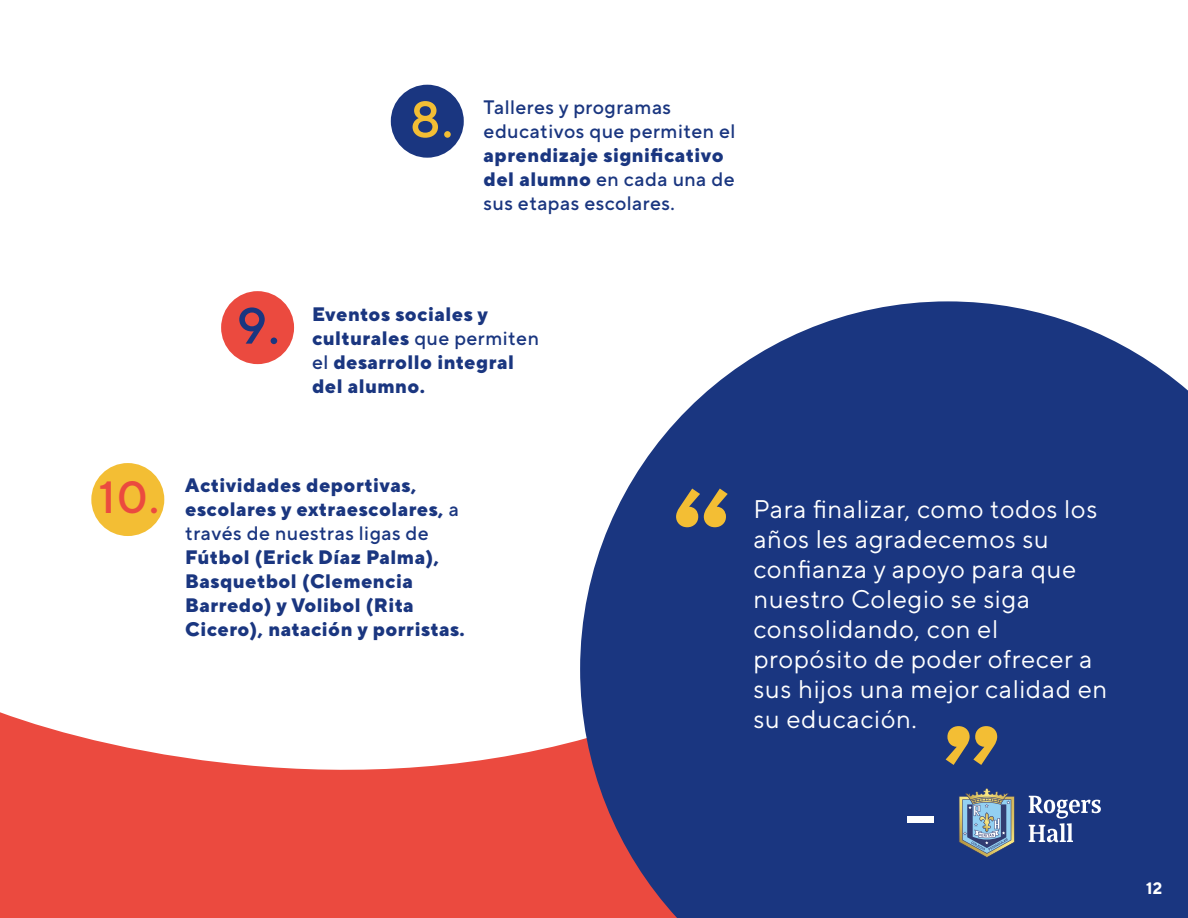
<style>
.page{position:relative;width:1188px;height:918px;background:#fff}
.page>*{position:absolute;margin:0;border:0;box-sizing:border-box;transform-origin:0 0}
.t1{font:700 111.9px "Aktifo B";color:#f3be34}
.t2{font:500 51px "TT Norms Pro";color:#f3be34}
.t3{font:500 51px "TT Norms Pro";color:#1a3680}
.t4{font:500 45.15px "TT Norms Pro";color:#eb4a3f}
.t5{font:25.5px/30px "TT Norms Pro";letter-spacing:.025em;color:#fff}
.t6{font:800 19.5px/24px "TT Norms Pro";letter-spacing:.025em;color:#1a3680}
.t7{font:500 19.5px/24px "TT Norms Pro";letter-spacing:.025em;color:#1a3680}
.t8{font:700 16.5px "TT Norms Pro";color:#fff}
.s1{font-weight:500}
</style>
<div class="page">
<svg style="left:0;top:712px;width:580px;height:206px;fill:#eb4a3f"></svg>
<svg style="left:580px;top:301px;width:608px;height:617px;background:#354a8b"></svg>
<div style="left:91px;top:463px;width:73px;height:73px;background:#f3be34;border-radius:50%"></div>
<div style="left:391px;top:85px;width:73px;height:73px;background:#1a3680;border-radius:50%"></div>
<div style="left:221px;top:291px;width:73px;height:73px;background:#eb4a3f;border-radius:50%"></div>
<svg style="left:959px;top:788px;width:56px;height:70px;background:#74899e"></svg>
<svg style="left:1029px;top:796px;width:72px;height:46px"></svg>
<div style="left:907px;top:817px;width:26px;height:6px;background:#fff"></div>
<h2 class="t2" style="left:410px;top:86px;width:45px">8.</h2>
<p class="t7" style="left:484px;top:94px;width:253px">Talleres y programas educativos que permiten el</p>
<p class="t6" style="left:484px;top:143px;width:253px">aprendizaje significativo del alumno <span class="s1">en cada una de sus etapas escolares.</span></p>
<h2 class="t3" style="left:237px;top:293px;width:44px">9.</h2>
<p class="t6" style="left:312px;top:302px;width:228px">Eventos sociales y culturales <span class="s1">que permiten el</span> desarrollo integral del alumno.</p>
<h3 class="t4" style="left:99px;top:468px;width:62px">10.</h3>
<p class="t6" style="left:185px;top:473px;width:275px">Actividades deportivas, escolares y extraescolares, <span class="s1">a través de nuestras ligas de</span></p>
<p class="t6" style="left:185px;top:545px;width:281px">Fútbol (Erick Díaz Palma),<br>Basquetbol (Clemencia<br>Barredo) y Volibol (Rita<br>Cicero), natación y porristas.</p>
<h1 class="t1" style="left:673px;top:455px;width:60px">“</h1>
<h3 class="t5" style="left:753px;top:494px;width:355px">Para finalizar, como todos los años les agradecemos su confianza y apoyo para que nuestro Colegio se siga consolidando, con el propósito de poder ofrecer a sus hijos una mejor calidad en su educación.</h3>
<h1 class="t1" style="left:943px;top:693px;width:60px">”</h1>
<p class="t8" style="left:1146px;top:877px;width:18px">12</p>
</div>
